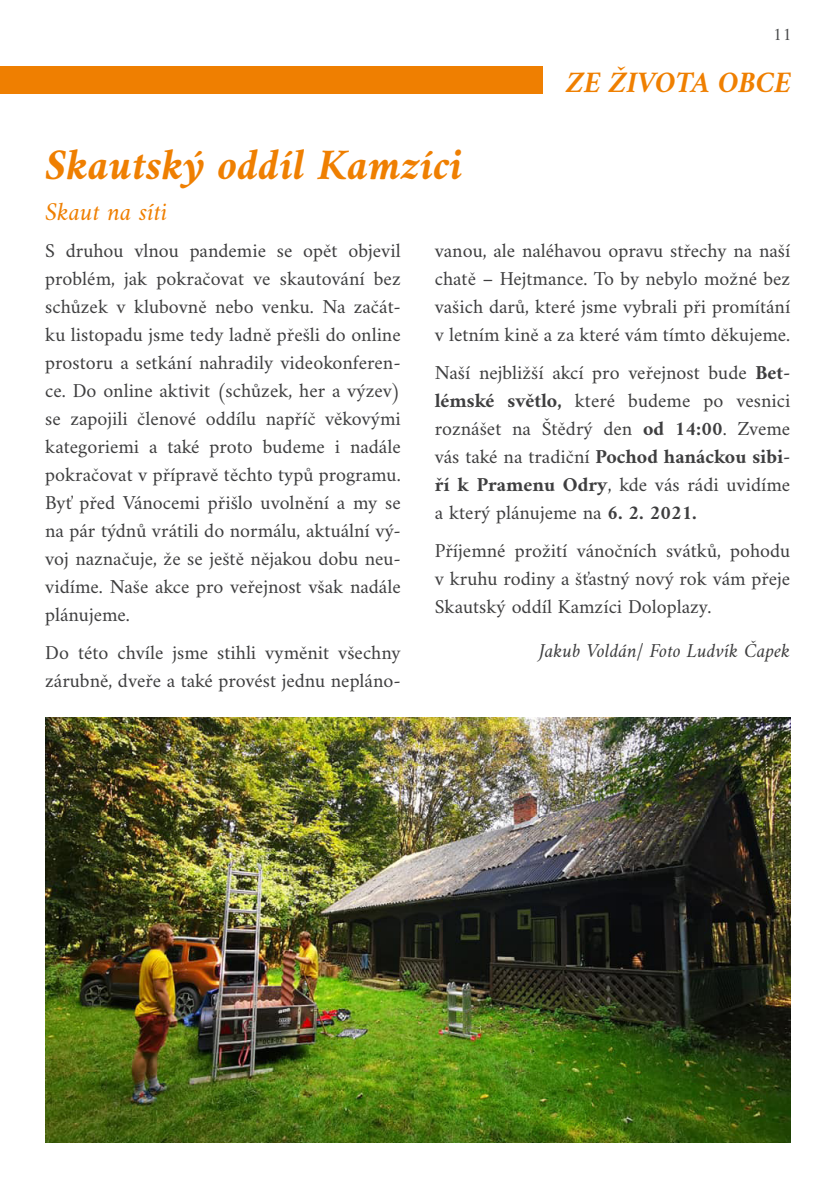
<style>
.page{position:relative;width:840px;height:1191px;background:#fff}
.page>*{position:absolute;margin:0;border:0;box-sizing:border-box;transform-origin:0 0}
.t1{font:italic 700 44px "Amiri";color:#ef7f01}
.t2{font:italic 700 30px "Amiri";color:#ef7f01}
.t3{font:italic 26px "Amiri";color:#ef7f01}
.t4{font:20px/28px "Amiri";color:#3e3e3f;text-align:justify}
.t5{font:italic 20px "Amiri";color:#3e3e3f}
.t6{font:18px "Amiri";color:#4b4c4d}
.s1{font-weight:700}
</style>
<div class="page">
<div style="left:0;top:67px;width:541px;height:27px;background:#ef7f01"></div>
<img style="left:45px;top:717px;width:744px;height:426px">
<p class="t1" style="left:45px;top:138px;width:419px">Skautský oddíl Kamzíci</p>
<p class="t3" style="left:45px;top:196px;width:124px">Skaut na síti</p>
<p class="t6" style="left:772px;top:23px;width:21px">11</p>
<p class="t2" style="left:566px;top:64px;width:226px">ZE ŽIVOTA OBCE</p>
<p class="t4" style="left:45px;top:236px;width:357px">S druhou vlnou pandemie se opět objevil problém, jak pokračovat ve skautování bez schůzek v klubovně nebo venku. Na začát&shy;ku listopadu jsme tedy ladně přešli do online prostoru a setkání nahradily videokonferen&shy;ce. Do online aktivit (schůzek, her a výzev) se zapojili členové oddílu napříč věkovými kategoriemi a také proto budeme i nadále pokračovat v přípravě těchto typů programu.<br>Byť před Vánocemi přišlo uvolnění a my se na pár týdnů vrátili do normálu, aktuální vý&shy;voj naznačuje, že se ještě nějakou dobu neu&shy;vidíme. Naše akce pro veřejnost však nadále plánujeme.</p>
<p class="t4" style="left:45px;top:638px;width:357px">Do této chvíle jsme stihli vyměnit všechny zárubně, dveře a také provést jednu nepláno-</p>
<p class="t4" style="left:434px;top:236px;width:357px">vanou, ale naléhavou opravu střechy na naší chatě – Hejtmance. To by nebylo možné bez vašich darů, které jsme vybrali při promítání v letním kině a za které vám tímto děkujeme.</p>
<p class="t4" style="left:434px;top:358px;width:357px">Naší nejbližší akcí pro veřejnost bude <span class="s1">Bet&shy;lémské světlo,</span> které budeme po vesnici roznášet na Štědrý den <span class="s1">od 14:00</span>. Zveme vás také na tradiční <span class="s1">Pochod hanáckou sibi&shy;ří k Pramenu Odry</span>, kde vás rádi uvidíme a který plánujeme na <span class="s1">6. 2. 2021.</span></p>
<p class="t4" style="left:434px;top:536px;width:357px">Příjemné prožití vánočních svátků, pohodu v kruhu rodiny a šťastný nový rok vám přeje Skautský oddíl Kamzíci Doloplazy.</p>
<p class="t5" style="left:538px;top:639px;width:252px">Jakub Voldán/ Foto Ludvík Čapek</p>
</div>
